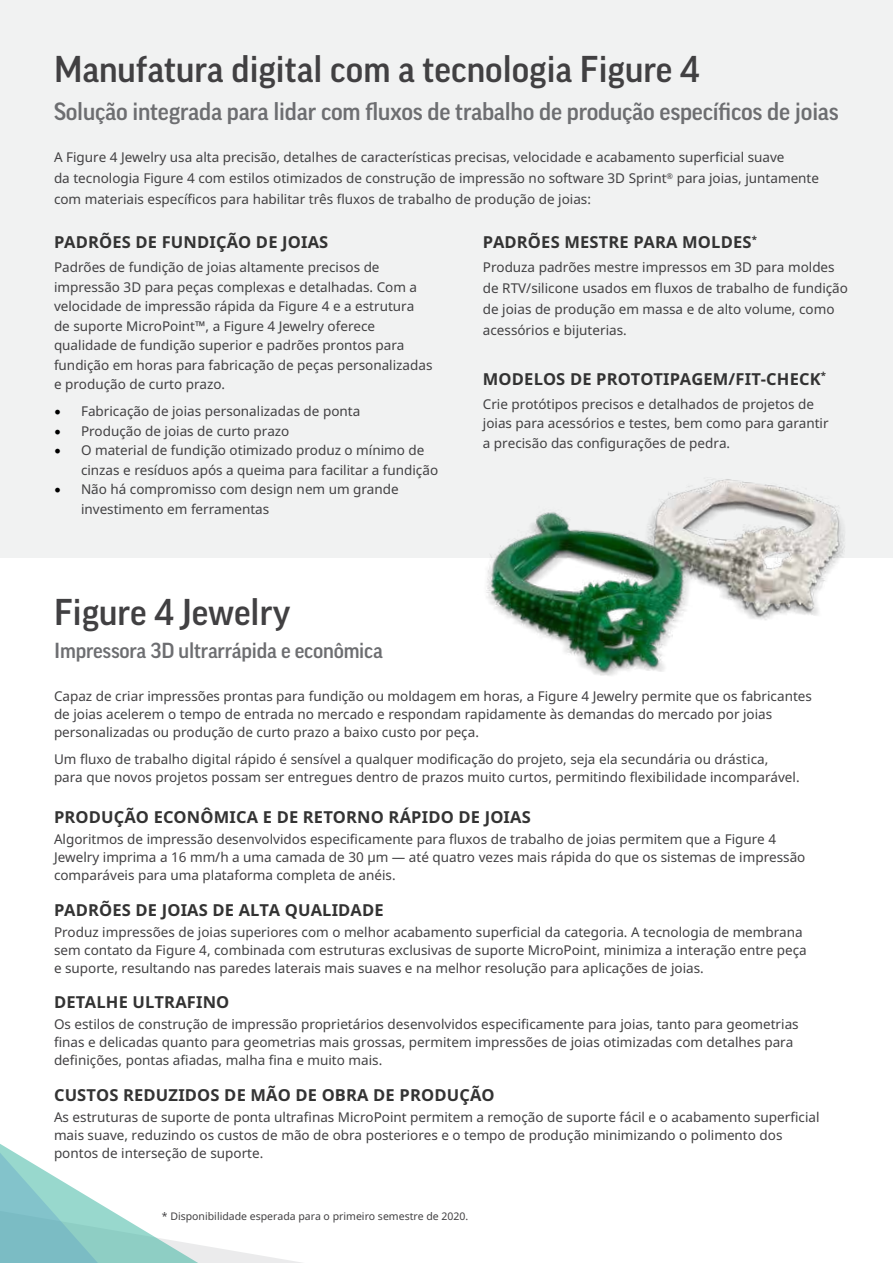
<style>
.page{position:relative;width:893px;height:1263px;background:#fff}
.page>*{position:absolute;margin:0;border:0;box-sizing:border-box;transform-origin:0 0}
.t1{font:500 36px "Good Pro";color:#414042}
.t2{font:500 24px "Good Pro";letter-spacing:-.01em;color:#6d6e71}
.t3{font:500 21px "Good Pro";letter-spacing:-.01em;color:#6d6e71}
.t4{font:700 16.5px "Noto Sans";letter-spacing:.01em;color:#333}
.t5{font:13.5px/18px "Noto Sans";color:#414042}
.t6{font:10.5px "Noto Sans";color:#414042}
.s1{font-family:"Minion Pro";font-size:18px;color:#000}
</style>
<div class="page">
<svg style="left:0;top:1144px;width:302px;height:119px"></svg>
<div style="left:0;top:0;width:893px;height:557px;background:#f1f2f2"></div>
<img style="left:458px;top:479px;width:426px;height:197px">
<h1 class="t1" style="left:54px;top:54px;width:647px">Manufatura digital com a tecnologia Figure 4</h1>
<h2 class="t2" style="left:54px;top:101px;width:786px">Solução integrada para lidar com fluxos de trabalho de produção específicos de joias</h2>
<p class="t5" style="left:54px;top:146px;width:767px;line-height:21px">A Figure 4 Jewelry usa alta precisão, detalhes de características precisas, velocidade e acabamento superficial suave<br>da tecnologia Figure 4 com estilos otimizados de construção de impressão no software 3D Sprint<sup>®</sup> para joias, juntamente com materiais específicos para habilitar três fluxos de trabalho de produção de joias:</p>
<p class="t4" style="left:54px;top:235px;width:276px">PADRÕES DE FUNDIÇÃO DE JOIAS</p>
<p class="t5" style="left:54px;top:257px;width:380px;line-height:19.5px">Padrões de fundição de joias altamente precisos de impressão 3D para peças complexas e detalhadas. Com a velocidade de impressão rápida da Figure 4 e a estrutura de suporte MicroPoint™, a Figure 4 Jewelry oferece qualidade de fundição superior e padrões prontos para fundição em horas para fabricação de peças personalizadas e produção de curto prazo.</p>
<p class="t5" style="left:54px;top:402px;width:308px"><span class="s1">•</span> Fabricação de joias personalizadas de ponta</p>
<p class="t5" style="left:54px;top:421px;width:237px"><span class="s1">•</span> Produção de joias de curto prazo</p>
<p class="t5" style="left:81px;top:442px;width:359px;line-height:19.5px;text-indent:-27px"><span class="s1">•</span> O material de fundição otimizado produz o mínimo de cinzas e resíduos após a queima para facilitar a fundição</p>
<p class="t5" style="left:81px;top:479px;width:319px;line-height:19.5px;text-indent:-27px"><span class="s1">•</span> Não há compromisso com design nem um grande investimento em ferramentas</p>
<h1 class="t1" style="left:54px;top:597px;width:238px">Figure 4 Jewelry</h1>
<h3 class="t3" style="left:54px;top:642px;width:330px">Impressora 3D ultrarrápida e econômica</h3>
<p class="t4" style="left:483px;top:235px;width:276px">PADRÕES MESTRE PARA MOLDES<sup>*</sup></p>
<p class="t5" style="left:483px;top:256px;width:367px;line-height:21px">Produza padrões mestre impressos em 3D para moldes de RTV/silicone usados em fluxos de trabalho de fundição de joias de produção em massa e de alto volume, como acessórios e bijuterias.</p>
<p class="t4" style="left:483px;top:372px;width:345px">MODELOS DE PROTOTIPAGEM/FIT-CHECK<sup>*</sup></p>
<p class="t5" style="left:483px;top:394px;width:347px;line-height:19.5px">Crie protótipos precisos e detalhados de projetos de joias para acessórios e testes, bem como para garantir a precisão das configurações de pedra.</p>
<p class="t5" style="left:54px;top:687px;width:759px">Capaz de criar impressões prontas para fundição ou moldagem em horas, a Figure 4 Jewelry permite que os fabricantes de joias acelerem o tempo de entrada no mercado e respondam rapidamente às demandas do mercado por joias personalizadas ou produção de curto prazo a baixo custo por peça.</p>
<p class="t5" style="left:54px;top:749px;width:747px">Um fluxo de trabalho digital rápido é sensível a qualquer modificação do projeto, seja ela secundária ou drástica, para que novos projetos possam ser entregues dentro de prazos muito curtos, permitindo flexibilidade incomparável.</p>
<p class="t4" style="left:54px;top:811px;width:478px">PRODUÇÃO ECONÔMICA E DE RETORNO RÁPIDO DE JOIAS</p>
<p class="t5" style="left:54px;top:830px;width:753px">Algoritmos de impressão desenvolvidos especificamente para fluxos de trabalho de joias permitem que a Figure 4<br>Jewelry imprima a 16 mm/h a uma camada de 30 µm — até quatro vezes mais rápida do que os sistemas de impressão comparáveis para uma plataforma completa de anéis.</p>
<p class="t4" style="left:54px;top:903px;width:331px">PADRÕES DE JOIAS DE ALTA QUALIDADE</p>
<p class="t5" style="left:54px;top:922px;width:754px">Produz impressões de joias superiores com o melhor acabamento superficial da categoria. A tecnologia de membrana sem contato da Figure 4, combinada com estruturas exclusivas de suporte MicroPoint, minimiza a interação entre peça e suporte, resultando nas paredes laterais mais suaves e na melhor resolução para aplicações de joias.</p>
<p class="t4" style="left:54px;top:996px;width:177px">DETALHE ULTRAFINO</p>
<p class="t5" style="left:54px;top:1017px;width:746px">Os estilos de construção de impressão proprietários desenvolvidos especificamente para joias, tanto para geometrias finas e delicadas quanto para geometrias mais grossas, permitem impressões de joias otimizadas com detalhes para definições, pontas afiadas, malha fina e muito mais.</p>
<p class="t4" style="left:54px;top:1088px;width:442px">CUSTOS REDUZIDOS DE MÃO DE OBRA DE PRODUÇÃO</p>
<p class="t5" style="left:54px;top:1107px;width:767px">As estruturas de suporte de ponta ultrafinas MicroPoint permitem a remoção de suporte fácil e o acabamento superficial mais suave, reduzindo os custos de mão de obra posteriores e o tempo de produção minimizando o polimento dos pontos de interseção de suporte.</p>
<p class="t6" style="left:162px;top:1209px;width:308px">* Disponibilidade esperada para o primeiro semestre de 2020.</p>
</div>
